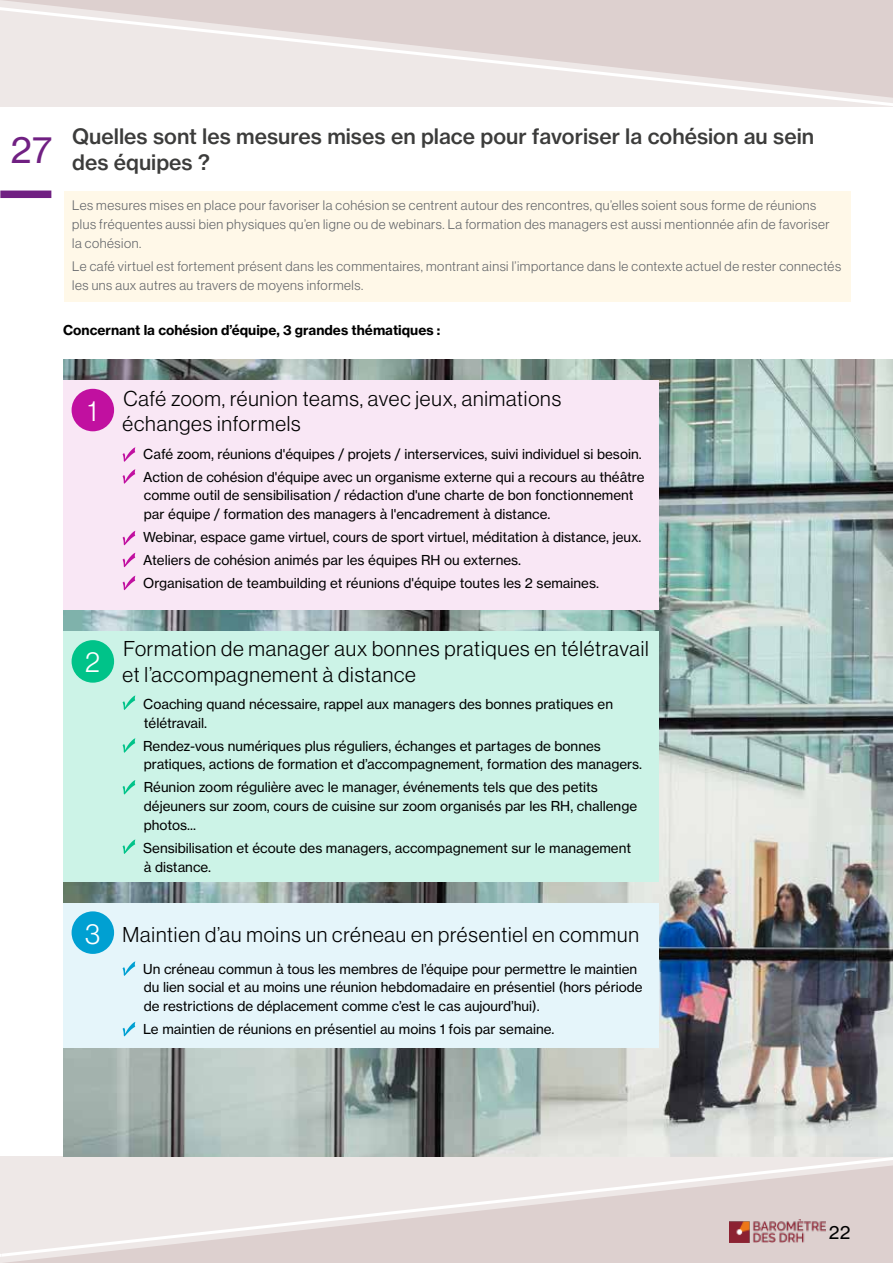
<style>
.page{position:relative;width:893px;height:1263px;background:#fff}
.page>*{position:absolute;margin:0;border:0;box-sizing:border-box;transform-origin:0 0}
.t1{font:36px "N Haas Grotesk TX Std 55 Rg";color:#702082}
.t2{font:28.5px "N Haas Grotesk DS Std 45 Lt";color:#fff}
.t3{font:21px/25.5px "N Haas Grotesk DS Std 45 Lt";letter-spacing:.04em;color:#000}
.t4{font:21px/26.2px "N Haas Grotesk TX Std 65 Md";color:#3c3c3b}
.t5{font:18px "N Haas Grotesk TX Std 55 Rg";color:#000}
.t6{font:13.5px/18.8px "N Haas Grotesk TX Std 55 Rg";color:#000}
.t7{font:13.5px/18.8px "N Haas Grotesk DS Std 45 Lt";letter-spacing:.04em;color:#63666a}
.t8{font:13.5px "N Haas Grotesk TX Std 75 Bd";color:#000}
.s1{font-size:28.5px;color:#fff}
</style>
<div class="page">
<hr style="left:1px;top:1259px;width:892px;height:4px;background:#ddd0cf">
<svg style="left:5px;top:1156px;width:888px;height:103px;background:#e7dedd"></svg>
<img style="left:729px;top:1220px;width:96px;height:22px">
<div style="left:4px;top:0;width:889px;height:5px;background:#ddd0cf"></div>
<svg style="left:4px;top:5px;width:889px;height:102px;background:#e7dedd"></svg>
<svg style="left:0;top:0;width:4px;height:107px"></svg>
<hr style="left:0;top:1157px;width:1px;height:106px;background:#eee8e7">
<svg style="left:0;top:1156px;width:5px;height:103px"></svg>
<img style="left:63px;top:360px;width:830px;height:797px">
<div style="left:64px;top:191px;width:786px;height:111px;background:#fff8e8"></div>
<div style="left:0;top:191px;width:51px;height:7px;background:#702082"></div>
<div style="left:63px;top:380px;width:595px;height:230px;background:#f9e7f5"></div>
<div style="left:72px;top:389px;width:42px;height:42px;background:#c110a0;border-radius:50%"></div>
<svg style="left:123px;top:447px;width:12px;height:15px"></svg>
<svg style="left:123px;top:469px;width:12px;height:15px"></svg>
<svg style="left:123px;top:531px;width:12px;height:14px"></svg>
<svg style="left:123px;top:553px;width:12px;height:14px"></svg>
<svg style="left:123px;top:576px;width:12px;height:14px"></svg>
<div style="left:63px;top:631px;width:595px;height:251px;background:#ccf3e7"></div>
<div style="left:72px;top:640px;width:42px;height:43px;background:#00c389;border-radius:50%"></div>
<svg style="left:123px;top:695px;width:12px;height:15px"></svg>
<svg style="left:123px;top:738px;width:12px;height:15px"></svg>
<svg style="left:123px;top:780px;width:12px;height:14px"></svg>
<svg style="left:123px;top:839px;width:12px;height:15px"></svg>
<div style="left:63px;top:903px;width:595px;height:144px;background:#e5f5fa"></div>
<div style="left:72px;top:911px;width:42px;height:43px;background:#00a0d2;border-radius:50%"></div>
<svg style="left:123px;top:961px;width:12px;height:15px"></svg>
<svg style="left:123px;top:1022px;width:12px;height:14px"></svg>
<h1 class="t1" style="left:11px;top:128px;width:43px">27</h1>
<h3 class="t4" style="left:72px;top:123px;width:743px">Quelles sont les mesures mises en place pour favoriser la cohésion au sein des équipes ?</h3>
<p class="t7" style="left:72px;top:196px;width:759px">Les mesures mises en place pour favoriser la cohésion se centrent autour des rencontres, qu’elles soient sous forme de réunions plus fréquentes aussi bien physiques qu’en ligne ou de webinars. La formation des managers est aussi mentionnée afin de favoriser la cohésion.</p>
<p class="t7" style="left:72px;top:257px;width:770px">Le café virtuel est fortement présent dans les commentaires, montrant ainsi l’importance dans le contexte actuel de rester connectés les uns aux autres au travers de moyens informels.</p>
<p class="t8" style="left:63px;top:321px;width:379px">Concernant la cohésion d’équipe, 3 grandes thématiques :</p>
<h2 class="t2" style="left:88px;top:395px;width:11px">1</h2>
<h3 class="t3" style="left:123px;top:386px;width:440px">Café zoom, réunion teams, avec jeux, animations échanges informels</h3>
<p class="t6" style="left:143px;top:442px;width:503px;line-height:23px">Café zoom, réunions d'équipes / projets / interservices, suivi individuel si besoin.<br>Action de cohésion d'équipe avec un organisme externe qui a recours au théâtre</p>
<p class="t6" style="left:144px;top:486px;width:491px">comme outil de sensibilisation / rédaction d'une charte de bon fonctionnement par équipe / formation des managers à l'encadrement à distance.</p>
<p class="t6" style="left:143px;top:526px;width:500px;line-height:23px">Webinar, espace game virtuel, cours de sport virtuel, méditation à distance, jeux.<br>Ateliers de cohésion animés par les équipes RH ou externes.<br>Organisation de teambuilding et réunions d'équipe toutes les 2 semaines.</p>
<h2 class="t2" style="left:85px;top:646px;width:16px">2</h2>
<h3 class="t3" style="left:123px;top:636px;width:528px">Formation de manager aux bonnes pratiques en télétravail et l’accompagnement à distance</h3>
<p class="t6" style="left:143px;top:694px;width:471px">Coaching quand nécessaire, rappel aux managers des bonnes pratiques en télétravail.</p>
<p class="t6" style="left:143px;top:736px;width:500px">Rendez-vous numériques plus réguliers, échanges et partages de bonnes pratiques, actions de formation et d’accompagnement, formation des managers.</p>
<p class="t6" style="left:144px;top:778px;width:495px">Réunion zoom régulière avec le manager, événements tels que des petits déjeuners sur zoom, cours de cuisine sur zoom organisés par les RH, challenge photos...</p>
<p class="t6" style="left:143px;top:838px;width:489px">Sensibilisation et écoute des managers, accompagnement sur le management à distance.</p>
<h3 class="t3" style="left:85px;top:922px;width:555px"><span class="s1">3</span> Maintien d’au moins un créneau en présentiel en commun</h3>
<p class="t6" style="left:143px;top:959px;width:501px">Un créneau commun à tous les membres de l’équipe pour permettre le maintien du lien social et au moins une réunion hebdomadaire en présentiel (hors période de restrictions de déplacement comme c’est le cas aujourd’hui).</p>
<p class="t6" style="left:143px;top:1020px;width:413px">Le maintien de réunions en présentiel au moins 1 fois par semaine.</p>
<h3 class="t5" style="left:829px;top:1221px;width:23px">22</h3>
</div>
